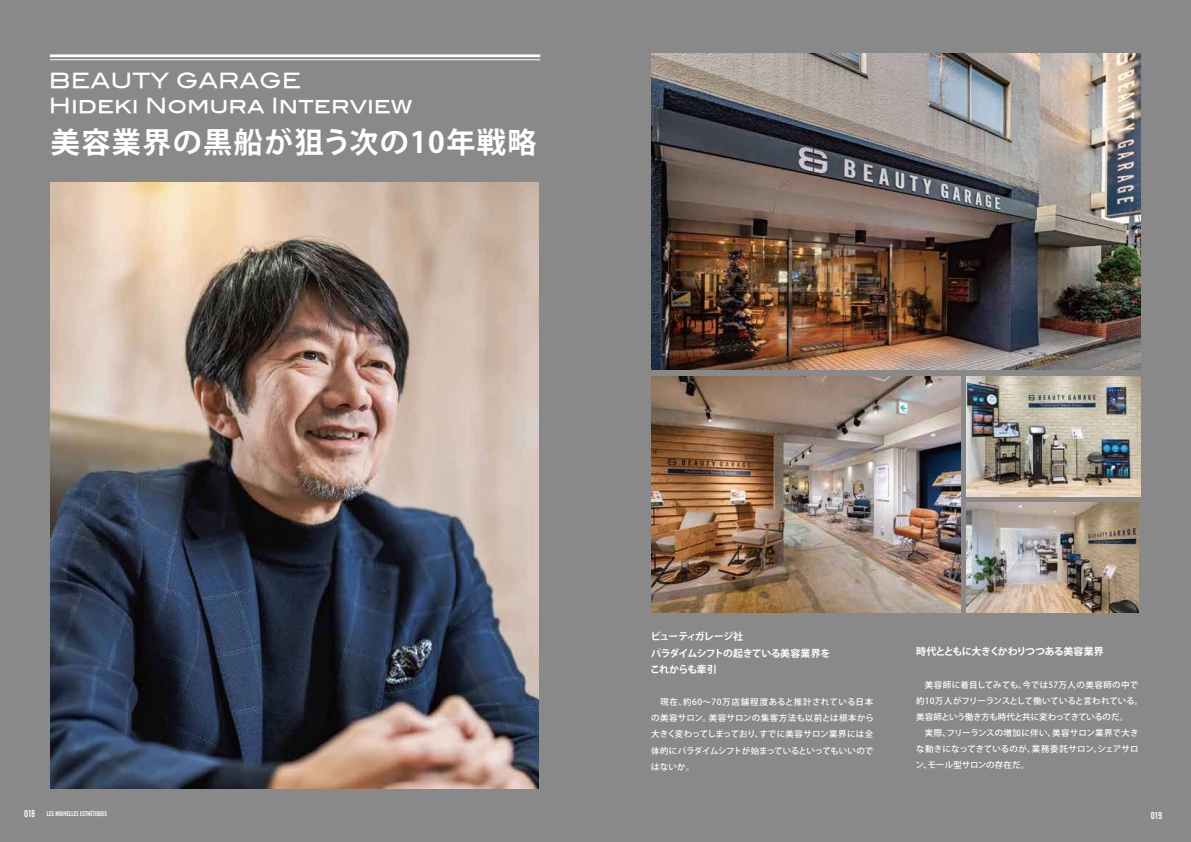
<style>
.page{position:relative;width:1191px;height:842px;background:#898989}
.page>*{position:absolute;margin:0;border:0;box-sizing:border-box;transform-origin:0 0}
.t1{font:700 29.1px "Koz Go Pr 6 N";letter-spacing:.05em;color:#fff}
.t2{font:20.9px/25.1px "Blair Md ITCTT Medium";color:#fff}
.t3{font:10.6px "Alternate Got No 2 D";letter-spacing:-.05em;color:#fff}
.t4{font:700 9.9px/16.2px "Koz Go Pr 6 N";letter-spacing:-.055em;color:#fff}
.t5{font:700 9.9px "Koz Go Pr 6 N";letter-spacing:-.035em;color:#fff}
.t6{font:500 8.5px/16.2px "Koz Go Pr 6 N";letter-spacing:.005em;color:#fff;text-align:justify}
.t7{font:7.1px "Alternate Got No 2 D";color:#fff}
</style>
<div class="page">
<hr style="left:50px;top:54px;width:490px;height:3px;background:#fff">
<hr style="left:50px;top:59px;width:490px;height:1px;background:#fff">
<img style="left:651px;top:53px;width:489px;height:316px">
<img style="left:651px;top:377px;width:309px;height:235px">
<img style="left:966px;top:377px;width:174px;height:119px">
<img style="left:966px;top:503px;width:172px;height:109px">
<img style="left:50px;top:182px;width:489px;height:607px">
<h2 class="t2" style="left:49px;top:65px;width:365px">BEAUTY GARAGE<br>Hideki Nomura Interview</h2>
<h1 class="t1" style="left:51px;top:126px;width:487px">美容業界の黒船が狙う次の10年戦略</h1>
<p class="t4" style="left:650px;top:629px;width:182px">ビューティガレージ社<br>パラダイムシフトの起きている美容業界をこれからも牽引</p>
<p class="t6" style="left:651px;top:694px;width:224px">　現在、約60～70万店舗程度あると推計されている日本の美容サロン。美容サロンの集客方法も以前とは根本から大きく変わってしまっており、すでに美容サロン業界には全体的にパラダイムシフトが始まっているといってもいいのではないか。</p>
<p class="t5" style="left:916px;top:646px;width:189px">時代とともに大きくかわりつつある美容業界</p>
<p class="t6" style="left:915px;top:677px;width:229px;text-align:left">　美容師に着目してみても、今では57万人の美容師の中で約10万人がフリーランスとして働いていると言われている。美容師という働き方も時代と共に変わってきているのだ。<br>　実際、フリーランスの増加に伴い、美容サロン業界で大きな動きになってきているのが、業務委託サロン、シェアサロン、モール型サロンの存在だ。</p>
<p class="t3" style="left:24px;top:808px;width:13px">018</p>
<p class="t3" style="left:1151px;top:810px;width:13px">019</p>
<p class="t7" style="left:47px;top:810px;width:62px">LES NOUVELLES ESTHÉTIQUES</p>
</div>
